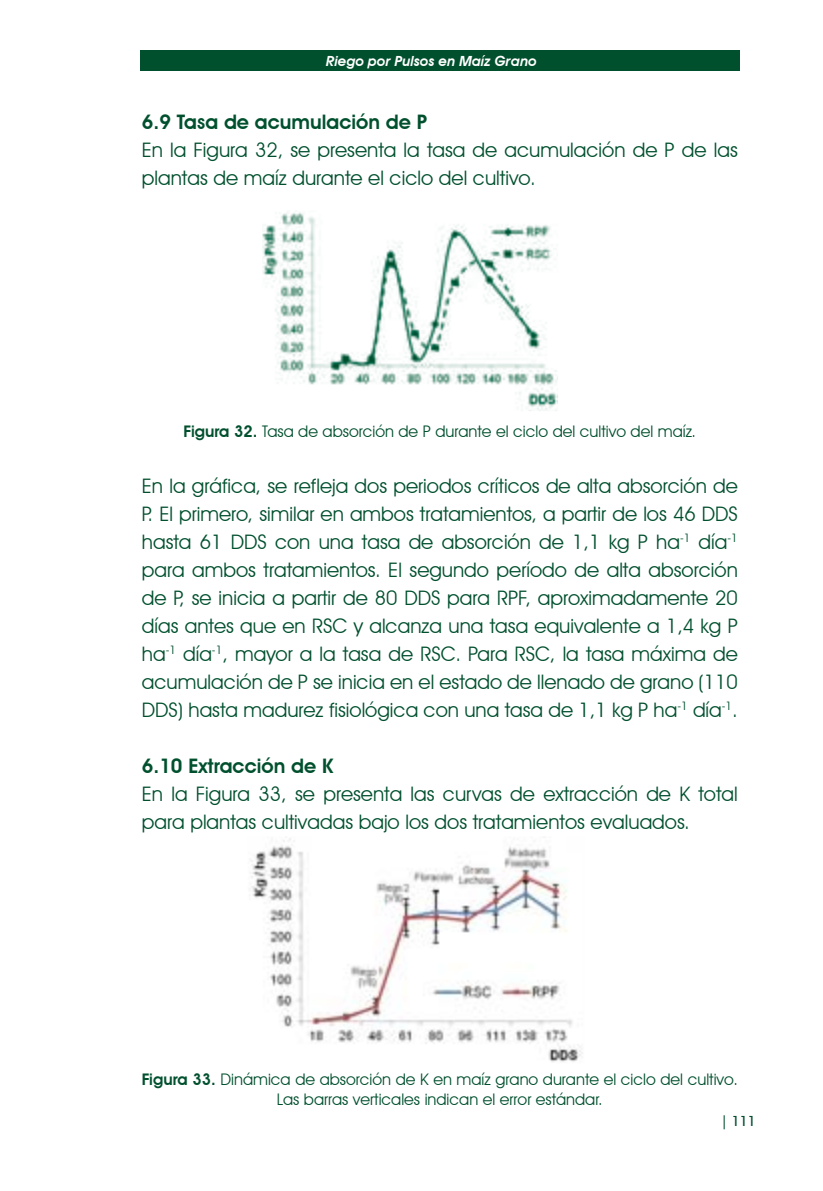
<style>
.page{position:relative;width:823px;height:1191px;background:#fff}
.page>*{position:absolute;margin:0;border:0;box-sizing:border-box;transform-origin:0 0}
.t1{font:20px/28px "Avant Garde IT Cby BT";color:#00502e}
.t2{font:600 20px "Avant Garde IT Cby BT";color:#00502e}
.t3{font:16px/20px "Avant Garde IT Cby BT";color:#00502e;text-align:center}
.t4{font:italic 600 14px "Avant Garde IT Cby BT";color:#fff}
.t5{font:500 14px "Avant Garde IT Cby BT";color:#00502e}
.s1{font-weight:600}
</style>
<div class="page">
<div style="left:140px;top:51px;width:599px;height:20px;background:#00502e"></div>
<img style="left:251px;top:838px;width:332px;height:224px">
<img style="left:262px;top:211px;width:295px;height:200px">
<p class="t4" style="left:326px;top:52px;width:212px">Riego por Pulsos en Maíz Grano</p>
<p class="t2" style="left:142px;top:109px;width:286px">6.9 Tasa de acumulación de P</p>
<p class="t1" style="left:142px;top:135px;width:597px">En la Figura 32, se presenta la tasa de acumulación de P de las plantas de maíz durante el ciclo del cultivo.</p>
<p class="t3" style="left:183px;top:421px;width:513px"><span class="s1">Figura 32.</span> Tasa de absorción de P durante el ciclo del cultivo del maíz.</p>
<p class="t1" style="left:142px;top:471px;width:597px;text-align:justify">En la gráfica, se refleja dos periodos críticos de alta absorción de P. El primero, similar en ambos tratamientos, a partir de los 46 DDS hasta 61 DDS con una tasa de absorción de 1,1 kg P ha<sup>-1</sup> día<sup>-1 </sup>para ambos tratamientos. El segundo período de alta absorción de P, se inicia a partir de 80 DDS para RPF, aproximadamente 20 días antes que en RSC y alcanza una tasa equivalente a 1,4 kg P ha<sup>-1</sup> día<sup>-1</sup>, mayor a la tasa de RSC. Para RSC, la tasa máxima de acumulación de P se inicia en el estado de llenado de grano (110<br>DDS) hasta madurez fisiológica con una tasa de 1,1 kg P ha<sup>-1</sup> día<sup>-1</sup>.</p>
<p class="t2" style="left:142px;top:753px;width:193px">6.10 Extracción de K</p>
<p class="t1" style="left:142px;top:779px;width:597px">En la Figura 33, se presenta las curvas de extracción de K total para plantas cultivadas bajo los dos tratamientos evaluados.</p>
<p class="t3" style="left:142px;top:1069px;width:597px"><span class="s1">Figura 33.</span> Dinámica de absorción de K en maíz grano durante el ciclo del cultivo.<br>Las barras verticales indican el error estándar.</p>
<p class="t5" style="left:720px;top:1113px;width:37px">| 111</p>
</div>
